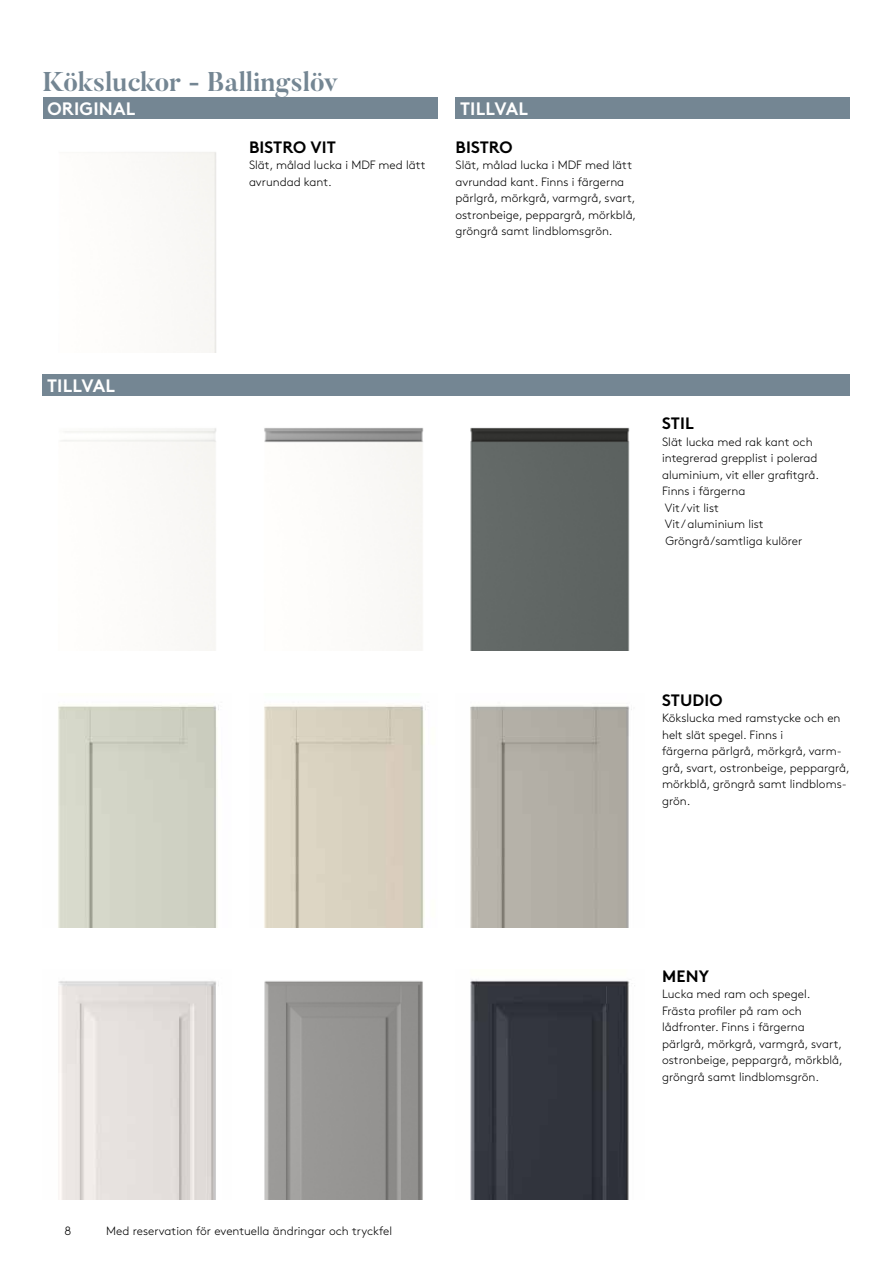
<style>
.page{position:relative;width:893px;height:1263px;background:#fff}
.page>*{position:absolute;margin:0;border:0;box-sizing:border-box;transform-origin:0 0}
.t1{font:700 27px "Butler";color:#748693}
.t2{font:700 18px "Brown Std";letter-spacing:.01em;color:#fff}
.t3{font:700 16.5px "Brown Std";letter-spacing:.01em;color:#000}
.t4{font:300 12px/16.5px "Brown Std";color:#000}
</style>
<div class="page">
<img style="left:470px;top:980px;width:165px;height:219px">
<img style="left:264px;top:981px;width:159px;height:218px">
<img style="left:58px;top:981px;width:161px;height:218px">
<div style="left:43px;top:98px;width:394px;height:21px;background:#748693"></div>
<div style="left:43px;top:374px;width:807px;height:21px;background:#748693"></div>
<div style="left:455px;top:98px;width:395px;height:21px;background:#748693"></div>
<img style="left:264px;top:705px;width:162px;height:222px">
<img style="left:58px;top:705px;width:161px;height:222px">
<img style="left:264px;top:427px;width:160px;height:224px">
<img style="left:470px;top:705px;width:162px;height:222px">
<img style="left:470px;top:427px;width:160px;height:224px">
<h1 class="t1" style="left:43px;top:64px;width:297px">Köksluckor - Ballingslöv</h1>
<h2 class="t2" style="left:47px;top:98px;width:89px">ORIGINAL</h2>
<h3 class="t3" style="left:249px;top:137px;width:88px">BISTRO VIT</h3>
<p class="t4" style="left:249px;top:157px;width:178px">Slät, målad lucka i MDF med lätt avrundad kant.</p>
<h2 class="t2" style="left:460px;top:98px;width:70px">TILLVAL</h2>
<h3 class="t3" style="left:456px;top:137px;width:59px">BISTRO</h3>
<p class="t4" style="left:455px;top:157px;width:182px">Slät, målad lucka i MDF med lätt avrundad kant. Finns i färgerna pärlgrå, mörkgrå, varmgrå, svart, ostronbeige, peppargrå, mörkblå, gröngrå samt lindblomsgrön.</p>
<h2 class="t2" style="left:47px;top:374px;width:70px">TILLVAL</h2>
<h3 class="t3" style="left:662px;top:413px;width:33px">STIL</h3>
<p class="t4" style="left:662px;top:433px;width:158px">Slät lucka med rak kant och integrerad grepplist i polerad aluminium, vit eller grafitgrå.<br>Finns i färgerna<br>Vit/vit list<br>Vit/ aluminium list<br>Gröngrå/samtliga kulörer</p>
<h3 class="t3" style="left:662px;top:690px;width:62px">STUDIO</h3>
<p class="t4" style="left:662px;top:710px;width:189px">Kökslucka med ramstycke och en helt slät spegel. Finns i<br>färgerna pärlgrå, mörkgrå, varm&shy;grå, svart, ostronbeige, peppargrå, mörkblå, gröngrå samt lindbloms&shy;grön.</p>
<p class="t4" style="left:65px;top:1223px;width:8px">8</p>
<p class="t4" style="left:106px;top:1223px;width:287px">Med reservation för eventuella ändringar och tryckfel</p>
<h3 class="t3" style="left:662px;top:966px;width:48px">MENY</h3>
<p class="t4" style="left:662px;top:986px;width:182px">Lucka med ram och spegel.<br>Frästa profiler på ram och lådfronter. Finns i färgerna pärlgrå, mörkgrå, varmgrå, svart, ostronbeige, peppargrå, mörkblå, gröngrå samt lindblomsgrön.</p>
</div>
